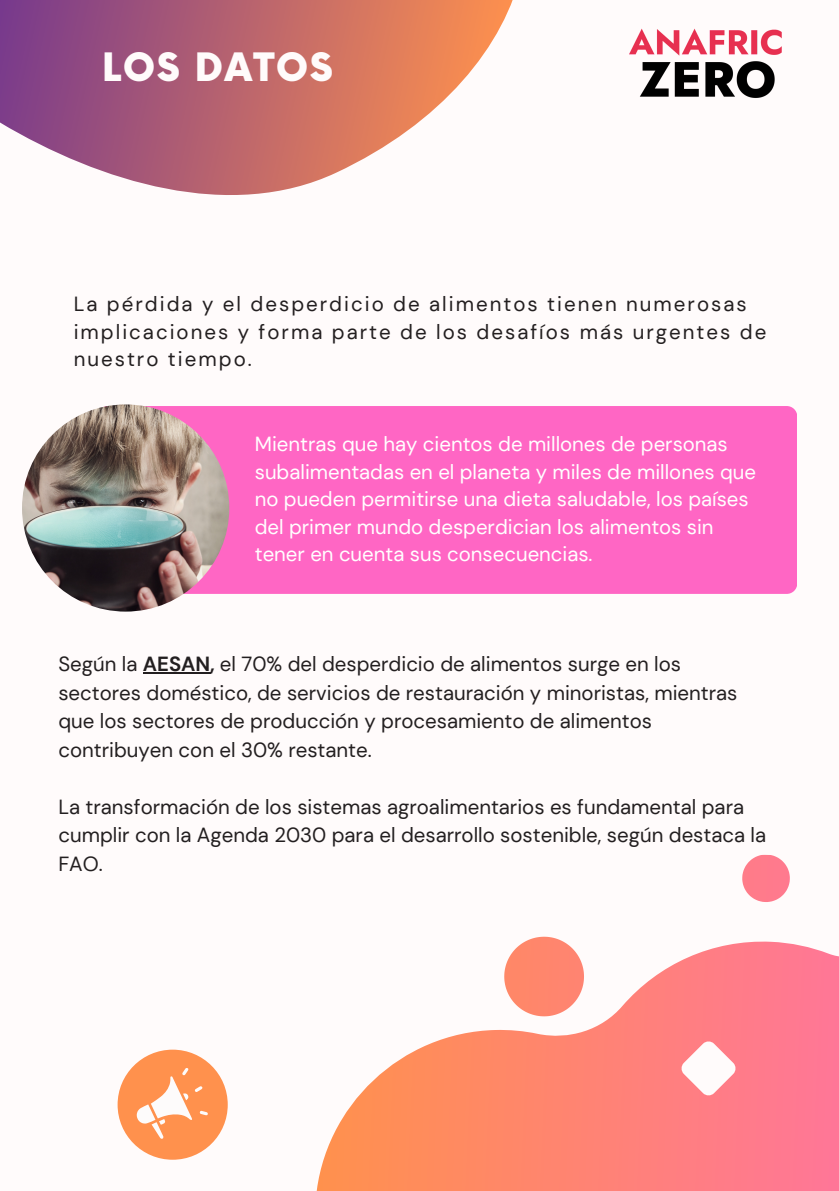
<style>
.page{position:relative;width:839px;height:1191px;background:#fff}
.page>*{position:absolute;margin:0;border:0;box-sizing:border-box;transform-origin:0 0}
.t1{font:900 38.2px "Now";letter-spacing:.045em;color:#fffbfb}
.t2{font:20.4px/28.4px "DM Sans";color:#231f20}
.t3{font:20.4px/27.4px "DM Sans";color:#fff}
.t4{font:20.4px/27.4px "DM Sans";letter-spacing:.1em;color:#231f20}
.s1{font-weight:700}
</style>
<div class="page">
<div style="left:0;top:0;width:838px;height:1191px;background:#fffbfb"></div>
<svg style="left:0;top:0;width:513px;height:195px"></svg>
<svg style="left:316px;top:941px;width:522px;height:250px"></svg>
<svg style="left:502px;top:936px;width:83px;height:82px"></svg>
<svg style="left:742px;top:854px;width:48px;height:48px"></svg>
<div style="left:97px;top:406px;width:700px;height:188px;background:#ff66c4;border-radius:11px"></div>
<img style="left:22px;top:404px;width:207px;height:208px;border-radius:50%">
<div style="left:118px;top:1050px;width:110px;height:110px;background:#ff914d;border-radius:50%"></div>
<svg style="left:137px;top:1068px;width:71px;height:71px"></svg>
<svg style="left:680px;top:1041px;width:56px;height:55px"></svg>
<hr style="left:143px;top:673px;width:67px;height:1px;background:#231f20">
<img style="left:629px;top:28px;width:153px;height:70px">
<p class="t1" style="left:102px;top:47px;width:232px">LOS DATOS</p>
<p class="t4" style="left:74px;top:291px;width:694px">La pérdida y el desperdicio de alimentos tienen numerosas implicaciones y forma parte de los desafíos más urgentes de nuestro tiempo.</p>
<p class="t3" style="left:255px;top:431px;width:503px">Mientras que hay cientos de millones de personas subalimentadas en el planeta y miles de millones que no pueden permitirse una dieta saludable, los países del primer mundo desperdician los alimentos sin tener en cuenta sus consecuencias.</p>
<p class="t2" style="left:58px;top:650px;width:680px">Según la <span class="s1">AESAN,</span> el 70% del desperdicio de alimentos surge en los sectores doméstico, de servicios de restauración y minoristas, mientras que los sectores de producción y procesamiento de alimentos contribuyen con el 30% restante.</p>
<p class="t2" style="left:58px;top:793px;width:709px">La transformación de los sistemas agroalimentarios es fundamental para cumplir con la Agenda 2030 para el desarrollo sostenible, según destaca la<br>FAO.</p>
</div>
